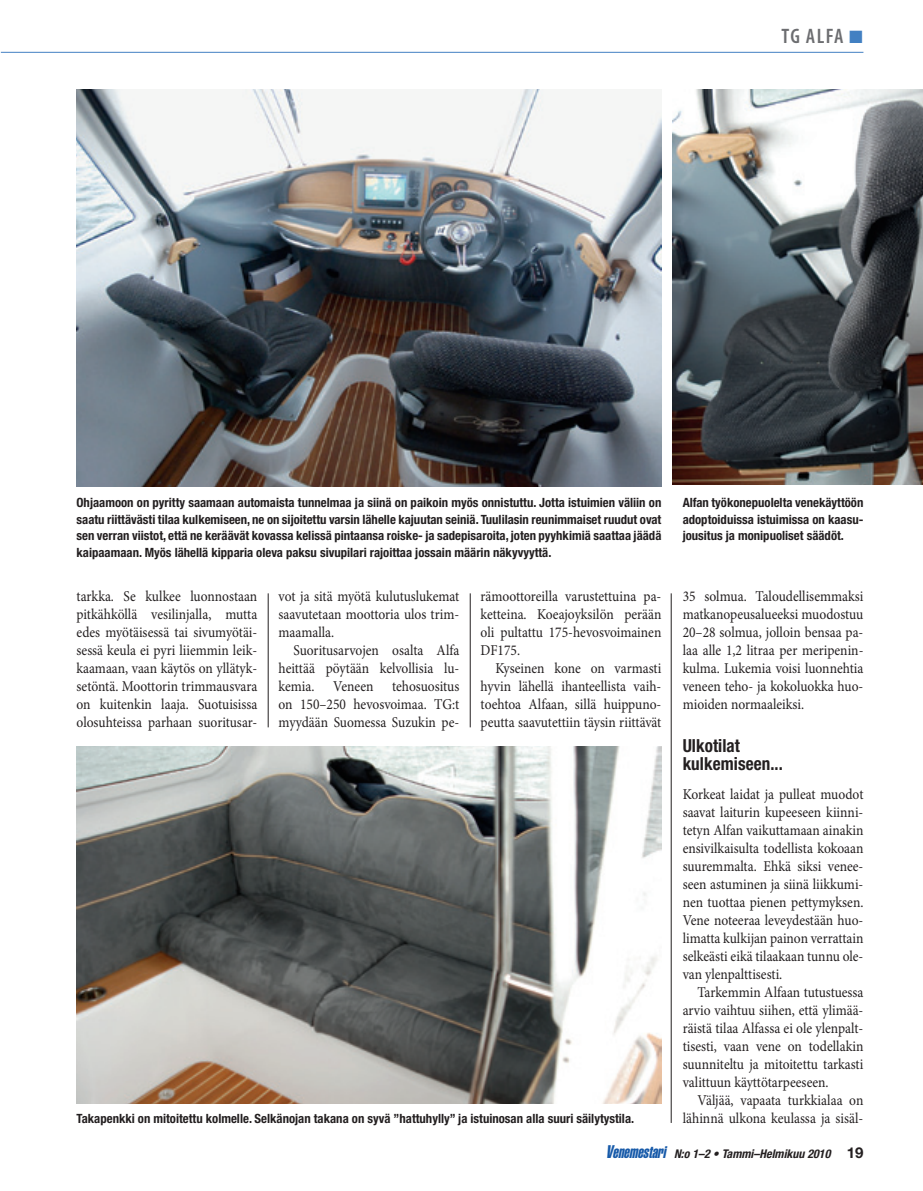
<style>
.page{position:relative;width:923px;height:1191px;background:#fff}
.page>*{position:absolute;margin:0;border:0;box-sizing:border-box;transform-origin:0 0}
.t1{font:600 condensed 21px "Myriad Pro";letter-spacing:.06em;color:#6c6d70}
.t2{font:700 condensed 18px/18px "Helvetica Neue LT";letter-spacing:.005em;color:#231f20;scale:.95 1}
.t3{font:15px/18px "Minion Pro";color:#231f20;text-align:justify;scale:.9 1}
.t4{font:700 condensed 12.75px/16.5px "Helvetica Neue LT";color:#231f20;text-align:justify}
.t5{font:italic 700 condensed 12px "Helvetica Neue LT";color:#231f20}
.s1{color:#4280c2}
.s2{font-family:"Helvetica LT Std Extra Comp";font-weight:400;font-stretch:normal;font-size:18px;color:#175aa9}
.s3{font-family:"Helvetica LT Std Extra Comp";font-weight:400;font-stretch:normal;font-size:16.5px;color:#175aa9}
.s4{font-style:normal;font-stretch:normal;font-size:15px}
</style>
<div class="page">
<hr style="left:1px;top:52px;width:862px;height:1px;background:#4280c2">
<img style="left:77px;top:89px;width:584px;height:397px">
<img style="left:77px;top:746px;width:584px;height:357px">
<img style="left:673px;top:89px;width:250px;height:396px">
<hr style="left:268px;top:593px;width:1px;height:134px;background:#231f20">
<hr style="left:470px;top:593px;width:1px;height:134px;background:#231f20">
<hr style="left:671px;top:593px;width:1px;height:530px;background:#231f20">
<h1 class="t1" style="left:781px;top:24px;width:83px">TG ALFA <span class="s1">◼</span></h1>
<p class="t4" style="left:77px;top:494px;width:586px">Ohjaamoon on pyritty saamaan automaista tunnelmaa ja siinä on paikoin myös onnistuttu. Jotta istuimien väliin on saatu riittävästi tilaa kulkemiseen, ne on sijoitettu varsin lähelle kajuutan seiniä. Tuulilasin reunimmaiset ruudut ovat sen verran viistot, että ne keräävät kovassa kelissä pintaansa roiske- ja sadepisaroita, joten pyyhkimiä saattaa jäädä kaipaamaan. Myös lähellä kipparia oleva paksu sivupilari rajoittaa jossain määrin näkyvyyttä.</p>
<p class="t4" style="left:682px;top:494px;width:182px">Alfan työkonepuolelta venekäyttöön adoptoiduissa istuimissa on kaasu&shy;jousitus ja monipuoliset säädöt.</p>
<p class="t3" style="left:77px;top:587px;width:202px">tarkka. Se kulkee luonnostaan pitkähköllä vesilinjalla, mutta edes myötäisessä tai sivumyötäi&shy;sessä keula ei pyri liiemmin leik&shy;kaamaan, vaan käytös on yllätyk&shy;setöntä. Moottorin trimmausvara on kuitenkin laaja. Suotuisissa olosuhteissa parhaan suoritusar-</p>
<p class="t3" style="left:279px;top:587px;width:202px">vot ja sitä myötä kulutuslukemat saavutetaan moottoria ulos trim&shy;maamalla.</p>
<p class="t3" style="left:279px;top:641px;width:202px;text-indent:15px">Suoritusarvojen osalta Alfa heittää pöytään kelvollisia lu&shy;kemia. Veneen tehosuositus on 150–250 hevosvoimaa. TG:t myydään Suomessa Suzukin pe-</p>
<p class="t3" style="left:480px;top:587px;width:202px">rämoottoreilla varustettuina pa&shy;ketteina. Koeajoyksilön perään oli pultattu 175-hevosvoimainen DF175.</p>
<p class="t3" style="left:480px;top:659px;width:202px;text-indent:15px">Kyseinen kone on varmasti hyvin lähellä ihanteellista vaih&shy;toehtoa Alfaan, sillä huippuno&shy;peutta saavutettiin täysin riittävät</p>
<p class="t3" style="left:682px;top:587px;width:202px">35 solmua. Taloudellisemmaksi matkanopeusalueeksi muodostuu 20–28 solmua, jolloin bensaa pa&shy;laa alle 1,2 litraa per meripenin&shy;kulma. Lukemia voisi luonnehtia veneen teho- ja kokoluokka huo&shy;mioiden normaaleiksi.</p>
<p class="t2" style="left:682px;top:736px;width:107px">Ulkotilat kulkemiseen...</p>
<p class="t3" style="left:682px;top:785px;width:202px">Korkeat laidat ja pulleat muodot saavat laiturin kupeeseen kiinni&shy;tetyn Alfan vaikuttamaan ainakin ensivilkaisulta todellista kokoaan suuremmalta. Ehkä siksi venee&shy;seen astuminen ja siinä liikkumi&shy;nen tuottaa pienen pettymyksen.<br>Vene noteeraa leveydestään huo&shy;limatta kulkijan painon verrattain selkeästi eikä tilaakaan tunnu ole&shy;van ylenpalttisesti.</p>
<p class="t3" style="left:682px;top:983px;width:202px;text-indent:15px">Tarkemmin Alfaan tutustuessa arvio vaihtuu siihen, että ylimää&shy;räistä tilaa Alfassa ei ole ylenpalt&shy;tisesti, vaan vene on todellakin suunniteltu ja mitoitettu tarkasti valittuun käyttötarpeeseen.</p>
<p class="t3" style="left:697px;top:1091px;width:186px">Väljää, vapaata turkkialaa on</p>
<p class="t4" style="left:77px;top:1110px;width:559px">Takapenkki on mitoitettu kolmelle. Selkänojan takana on syvä ”hattuhylly” ja istuinosan alla suuri säilytystila.</p>
<p class="t3" style="left:682px;top:1109px;width:202px">lähinnä ulkona keulassa ja sisäl-</p>
<p class="t5" style="left:606px;top:1146px;width:259px"><span class="s2">V</span><span class="s3">enemestari</span> N:o 1–2 • Tammi–Helmikuu 2010 <span class="s4">19</span></p>
</div>
